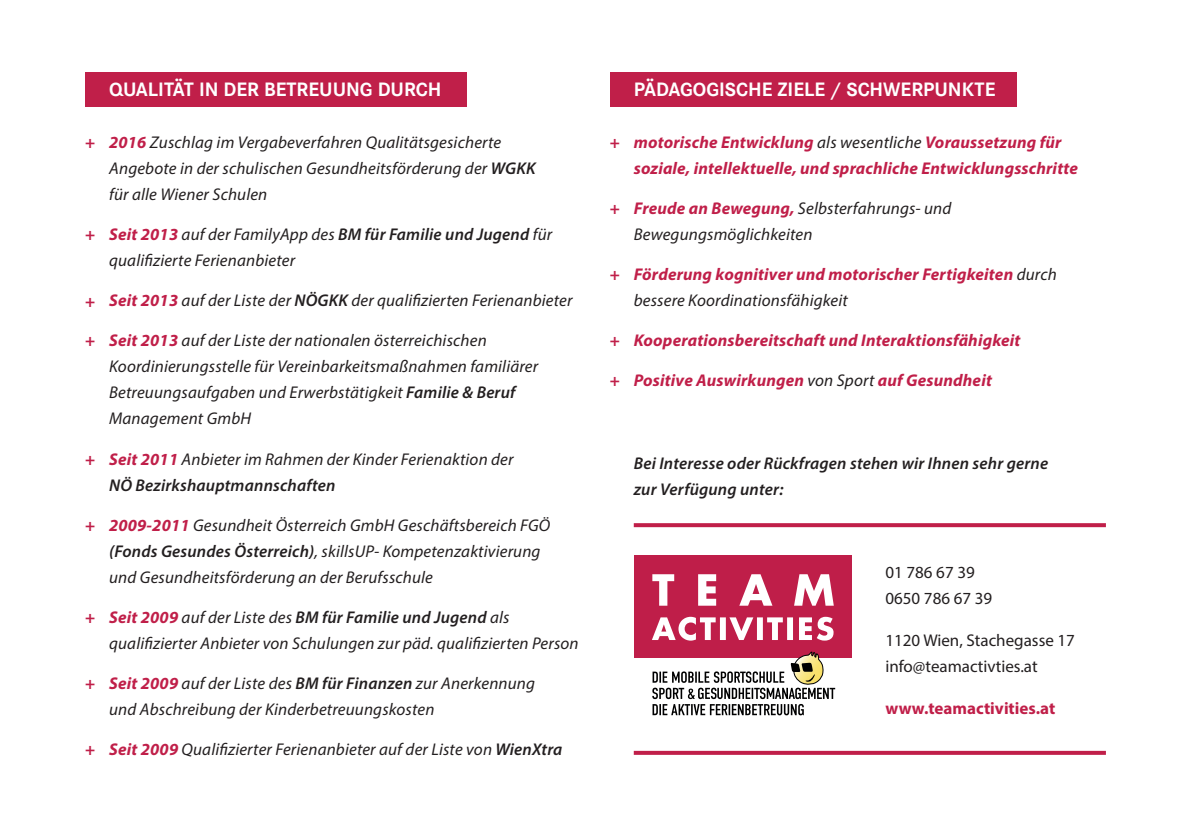
<style>
.page{position:relative;width:1191px;height:840px;background:#fff}
.page>*{position:absolute;margin:0;border:0;box-sizing:border-box;transform-origin:0 0}
.t1{font:700 20px "Corporate S";color:#fff}
.t2{font:italic 17px/26px "Myriad Pro";letter-spacing:.01em;color:#231f20}
.t3{font:italic 700 17px/26px "Myriad Pro";letter-spacing:.01em;color:#c01f49}
.t4{font:italic 600 17px/26px "Myriad Pro";letter-spacing:.01em;color:#231f20}
.t5{font:17px/26px "Myriad Pro";color:#231f20}
.t6{font:700 17px "Myriad Pro";color:#c01f49}
.s1{font-weight:700;color:#c01f49}
.s2{font-weight:600}
.s3{font-weight:400;color:#231f20}
</style>
<div class="page">
<div style="left:85px;top:72px;width:381px;height:34px;background:#c01f49"></div>
<div style="left:609px;top:72px;width:407px;height:34px;background:#c01f49"></div>
<div style="left:634px;top:555px;width:217px;height:102px;background:#bf1e49"></div>
<svg style="left:652px;top:574px;width:181px;height:31px"></svg>
<svg style="left:652px;top:616px;width:183px;height:99px"></svg>
<svg style="left:634px;top:523px;width:472px;height:4px;background:#c22850"></svg>
<svg style="left:634px;top:750px;width:472px;height:4px;background:#cd4f70"></svg>
<p class="t1" style="left:109px;top:78px;width:334px">QUALITÄT IN DER BETREUUNG DURCH</p>
<p class="t2" style="left:109px;top:129px;width:428px"><span class="s1">2016</span> Zuschlag im Vergabeverfahren Qualitätsgesicherte<br>Angebote in der schulischen Gesundheitsförderung der <span class="s2">WGKK </span>für alle Wiener Schulen</p>
<p class="t2" style="left:109px;top:221px;width:445px"><span class="s1">Seit 2013</span> auf der FamilyApp des <span class="s2">BM für Familie und Jugend</span> für qualifizierte Ferienanbieter</p>
<p class="t2" style="left:109px;top:287px;width:465px"><span class="s1">Seit 2013</span> auf der Liste der <span class="s2">NÖGKK</span> der qualifizierten Ferienanbieter</p>
<p class="t2" style="left:109px;top:327px;width:430px"><span class="s1">Seit 2013</span> auf der Liste der nationalen österreichischen Koordinierungsstelle für Vereinbarkeitsmaßnahmen familiärer Betreuungsaufgaben und Erwerbstätigkeit <span class="s2">Familie &amp; Beruf </span>Management GmbH</p>
<p class="t2" style="left:109px;top:445px;width:406px"><span class="s1">Seit 2011</span> Anbieter im Rahmen der Kinder Ferienaktion der<br><span class="s2">NÖ Bezirkshauptmannschaften</span></p>
<p class="t2" style="left:109px;top:511px;width:443px"><span class="s1">2009-2011</span> Gesundheit Österreich GmbH Geschäftsbereich FGÖ <span class="s2">(Fonds Gesundes Österreich)</span>, skillsUP- Kompetenzaktivierung und Gesundheitsförderung an der Berufsschule</p>
<p class="t2" style="left:109px;top:603px;width:471px"><span class="s1">Seit 2009</span> auf der Liste des <span class="s2">BM für Familie und Jugend</span> als qualifizierter Anbieter von Schulungen zur päd. qualifizierten Person</p>
<p class="t2" style="left:109px;top:669px;width:427px"><span class="s1">Seit 2009</span> auf der Liste des <span class="s2">BM für Finanzen</span> zur Anerkennung und Abschreibung der Kinderbetreuungskosten</p>
<p class="t2" style="left:109px;top:735px;width:455px"><span class="s1">Seit 2009</span> Qualifizierter Ferienanbieter auf der Liste von <span class="s2">WienXtra</span></p>
<p class="t6" style="left:85px;top:131px;width:12px">+</p>
<p class="t6" style="left:609px;top:131px;width:12px">+</p>
<p class="t6" style="left:609px;top:197px;width:12px">+</p>
<p class="t6" style="left:85px;top:223px;width:12px">+</p>
<p class="t6" style="left:609px;top:263px;width:12px">+</p>
<p class="t6" style="left:85px;top:289px;width:12px">+</p>
<p class="t6" style="left:85px;top:329px;width:12px">+</p>
<p class="t6" style="left:609px;top:329px;width:12px">+</p>
<p class="t6" style="left:609px;top:369px;width:12px">+</p>
<p class="t6" style="left:85px;top:447px;width:12px">+</p>
<p class="t6" style="left:85px;top:513px;width:12px">+</p>
<p class="t6" style="left:85px;top:605px;width:12px">+</p>
<p class="t6" style="left:85px;top:671px;width:12px">+</p>
<p class="t6" style="left:85px;top:737px;width:12px">+</p>
<p class="t1" style="left:634px;top:78px;width:363px">PÄDAGOGISCHE ZIELE / SCHWERPUNKTE</p>
<p class="t3" style="left:634px;top:129px;width:446px">motorische Entwicklung <span class="s3">als wesentliche</span> Voraussetzung für soziale, intellektuelle, und sprachliche Entwicklungsschritte</p>
<p class="t2" style="left:634px;top:195px;width:319px"><span class="s1">Freude an Bewegung,</span> Selbsterfahrungs- und<br>Bewegungsmöglichkeiten</p>
<p class="t3" style="left:634px;top:261px;width:424px">Förderung kognitiver und motorischer Fertigkeiten <span class="s3">durch bessere Koordinationsfähigkeit</span></p>
<p class="t3" style="left:634px;top:327px;width:388px">Kooperationsbereitschaft und Interaktionsfähigkeit</p>
<p class="t3" style="left:634px;top:367px;width:360px">Positive Auswirkungen <span class="s3">von Sport</span> auf Gesundheit</p>
<p class="t4" style="left:634px;top:449px;width:416px">Bei Interesse oder Rückfragen stehen wir Ihnen sehr gerne zur Verfügung unter:</p>
<p class="t5" style="left:885px;top:558px;width:108px">01 786 67 39<br>0650 786 67 39</p>
<p class="t5" style="left:885px;top:626px;width:191px">1120 Wien, Stachegasse 17 info@teamactivties.at</p>
<p class="t6" style="left:885px;top:696px;width:171px">www.teamactivities.at</p>
</div>
